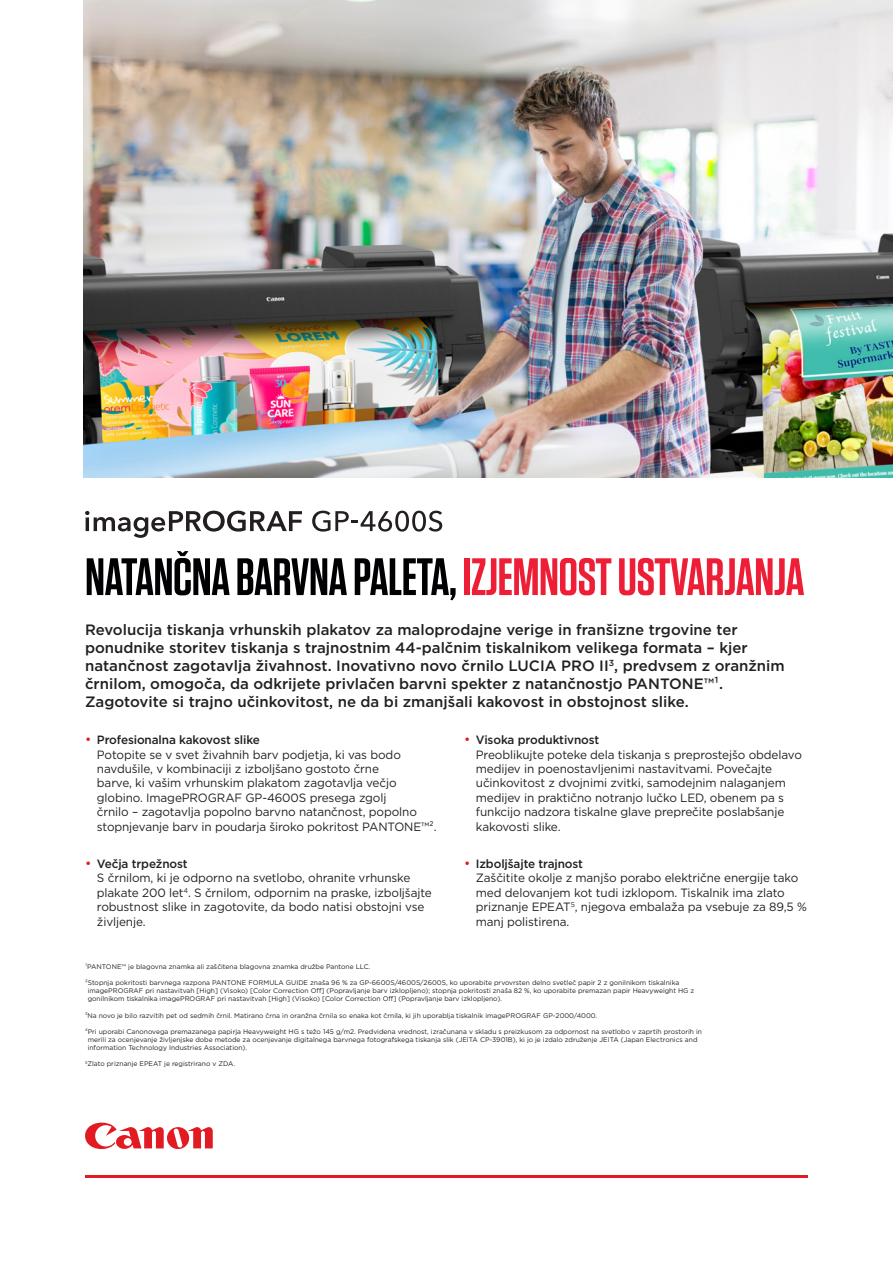
<style>
.page{position:relative;width:893px;height:1263px;background:#fff}
.page>*{position:absolute;margin:0;border:0;box-sizing:border-box;transform-origin:0 0}
.Headline{font:600 52.5px "Tungsten";letter-spacing:-.01em;color:#000002}
.t1{font:500 15px/18px "Gotham";color:#231f20}
.t2{font:12px/14.4px "Gotham";letter-spacing:-.01em;color:#231f20}
.t3{font:6.75px/8.1px "Gotham";color:#231f20}
.s1{color:#ed1e36}
.s2{font-size:13.5px;color:#e21a21}
.s3{font-weight:500}
</style>
<div class="page">
<svg style="left:85px;top:1122px;width:128px;height:28px"></svg>
<hr style="left:85px;top:1175px;width:723px;height:3px;background:#e21a21">
<img style="left:83px;top:0;width:810px;height:478px">
<svg style="left:85px;top:511px;width:217px;height:27px"></svg>
<svg style="left:312px;top:511px;width:130px;height:21px"></svg>
<p class="Headline" style="left:85px;top:549px;width:721px">NATANČNA BARVNA PALETA, <span class="s1">IZJEMNOST USTVARJANJA</span></p>
<p class="t1" style="left:85px;top:621px;width:701px">Revolucija tiskanja vrhunskih plakatov za maloprodajne verige in franšizne trgovine ter ponudnike storitev tiskanja s trajnostnim 44-palčnim tiskalnikom velikega formata – kjer natančnost zagotavlja živahnost. Inovativno novo črnilo LUCIA PRO II<sup>3</sup>, predvsem z oranžnim črnilom, omogoča, da odkrijete privlačen barvni spekter z natančnostjo PANTONE™¹.<br>Zagotovite si trajno učinkovitost, ne da bi zmanjšali kakovost in obstojnost slike.</p>
<p class="t2" style="left:97px;top:732px;width:341px;text-indent:-12px"><span class="s2">•</span> <span class="s3">Profesionalna kakovost slike<br></span>Potopite se v svet živahnih barv podjetja, ki vas bodo navdušile, v kombinaciji z izboljšano gostoto črne<br>barve, ki vašim vrhunskim plakatom zagotavlja večjo globino. ImagePROGRAF GP-4600S presega zgolj<br>črnilo – zagotavlja popolno barvno natančnost, popolno stopnjevanje barv in poudarja široko pokritost PANTONE™².</p>
<p class="t2" style="left:97px;top:856px;width:336px;text-indent:-12px"><span class="s2">•</span> <span class="s3">Večja trpežnost<br></span>S črnilom, ki je odporno na svetlobo, ohranite vrhunske plakate 200 let<sup>4</sup>. S črnilom, odpornim na praske, izboljšajte robustnost slike in zagotovite, da bodo natisi obstojni vse življenje.</p>
<p class="t2" style="left:476px;top:732px;width:327px;text-indent:-12px"><span class="s2">•</span> <span class="s3">Visoka produktivnost<br></span>Preoblikujte poteke dela tiskanja s preprostejšo obdelavo medijev in poenostavljenimi nastavitvami. Povečajte učinkovitost z dvojnimi zvitki, samodejnim nalaganjem medijev in praktično notranjo lučko LED, obenem pa s funkcijo nadzora tiskalne glave preprečite poslabšanje kakovosti slike.</p>
<p class="t2" style="left:476px;top:856px;width:333px;text-indent:-12px"><span class="s2">•</span> <span class="s3">Izboljšajte trajnost<br></span>Zaščitite okolje z manjšo porabo električne energije tako med delovanjem kot tudi izklopom. Tiskalnik ima zlato priznanje EPEAT<sup>5</sup>, njegova embalaža pa vsebuje za 89,5 % manj polistirena.</p>
<p class="t3" style="left:85px;top:962px;width:287px">¹PANTONE™ je blagovna znamka ali zaščitena blagovna znamka družbe Pantone LLC.</p>
<p class="t3" style="left:88px;top:978px;width:608px;text-indent:-3px">²Stopnja pokritosti barvnega razpona PANTONE FORMULA GUIDE znaša 96 % za GP-6600S/4600S/2600S, ko uporabite prvovrsten delno svetleč papir 2 z gonilnikom tiskalnika imagePROGRAF pri nastavitvah [High] (Visoko) [Color Correction Off] (Popravljanje barv izklopljeno); stopnja pokritosti znaša 82 %, ko uporabite premazan papir Heavyweight HG z gonilnikom tiskalnika imagePROGRAF pri nastavitvah [High] (Visoko) [Color Correction Off] (Popravljanje barv izklopljeno).</p>
<p class="t3" style="left:85px;top:1011px;width:514px"><sup>3</sup>Na novo je bilo razvitih pet od sedmih črnil. Matirano črna in oranžna črnila so enaka kot črnila, ki jih uporablja tiskalnik imagePROGRAF GP-2000/4000.</p>
<p class="t3" style="left:88px;top:1027px;width:616px;text-indent:-3px"><sup>4</sup>Pri uporabi Canonovega premazanega papirja Heavyweight HG s težo 145 g/m2. Predvidena vrednost, izračunana v skladu s preizkusom za odpornost na svetlobo v zaprtih prostorih in merili za ocenjevanje življenjske dobe metode za ocenjevanje digitalnega barvnega fotografskega tiskanja slik (JEITA CP-3901B), ki jo je izdalo združenje JEITA (Japan Electronics and information Technology Industries Association).</p>
<p class="t3" style="left:85px;top:1059px;width:151px"><sup>5</sup>Zlato priznanje EPEAT je registrirano v ZDA.</p>
</div>
